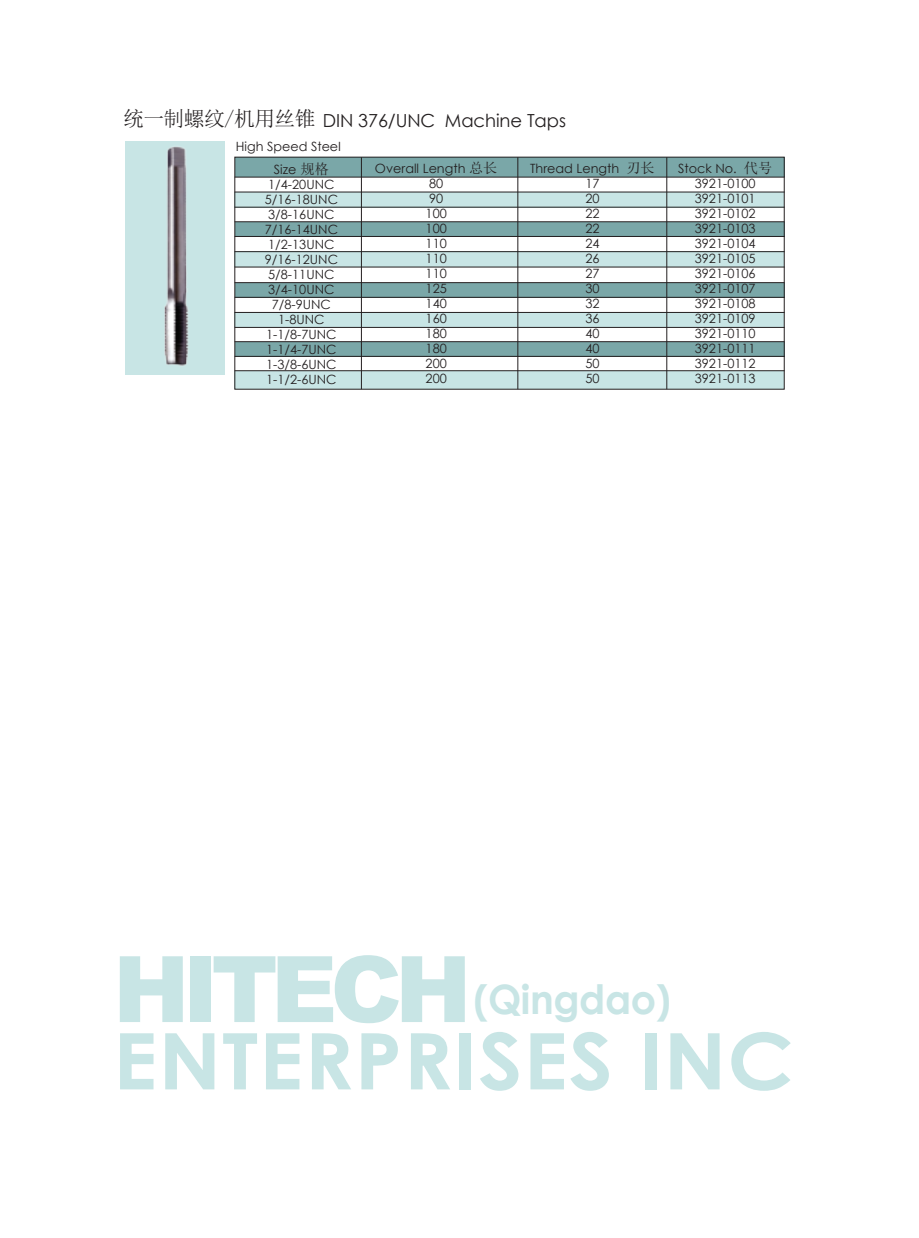
<style>
.page{position:relative;width:919px;height:1238px;background:#fff}
.page>*{position:absolute;margin:0;border:0;box-sizing:border-box;transform-origin:0 0}
.t1{font:900 91.8px "Arial";letter-spacing:-.075em;color:#c8e5e5}
.t2{font:700 78px "Century Gothic";letter-spacing:.01em;color:#c8e5e5;scale:1.09 1}
.t3{font:700 40.5px "Century Gothic";letter-spacing:-.01em;color:#c8e5e5}
.t4{font:21px "CT Zhong Yuan SJ";letter-spacing:-.03em;color:#231f20}
.t5{font:18px "Century Gothic";letter-spacing:-.005em;color:#231f20}
.t6{font:12.75px/15px "Century Gothic";color:#231f20;text-align:center}
.s1{font-family:"CT Zhong Yuan SJ";font-size:14.25px}
</style>
<div class="page">
<div style="left:125px;top:141px;width:100px;height:233px;background:#c8e5e5"></div>
<img style="left:164px;top:147px;width:25px;height:219px">
<div style="left:234px;top:192px;width:550px;height:15px;background:#c8e5e5"></div>
<div style="left:235px;top:157px;width:549px;height:20px;background:#7aa7a8"></div>
<div style="left:235px;top:222px;width:549px;height:14px;background:#7aa7a8"></div>
<hr style="left:234px;top:177px;width:550px;height:1px;background:#231f20">
<hr style="left:234px;top:192px;width:550px;height:1px;background:#231f20">
<hr style="left:234px;top:207px;width:550px;height:1px;background:#231f20">
<hr style="left:234px;top:221px;width:550px;height:1px;background:#231f20">
<hr style="left:234px;top:236px;width:550px;height:1px;background:#231f20">
<div style="left:234px;top:252px;width:550px;height:15px;background:#c8e5e5"></div>
<hr style="left:234px;top:251px;width:550px;height:1px;background:#231f20">
<hr style="left:234px;top:267px;width:550px;height:1px;background:#231f20">
<div style="left:235px;top:283px;width:549px;height:14px;background:#7aa7a8"></div>
<hr style="left:234px;top:282px;width:550px;height:1px;background:#231f20">
<hr style="left:234px;top:297px;width:550px;height:1px;background:#231f20">
<div style="left:234px;top:312px;width:550px;height:15px;background:#c8e5e5"></div>
<hr style="left:234px;top:312px;width:550px;height:1px;background:#231f20">
<hr style="left:234px;top:327px;width:550px;height:1px;background:#231f20">
<div style="left:235px;top:342px;width:549px;height:14px;background:#7aa7a8"></div>
<hr style="left:234px;top:341px;width:550px;height:1px;background:#231f20">
<hr style="left:234px;top:356px;width:550px;height:1px;background:#231f20">
<div style="left:234px;top:371px;width:550px;height:18px;background:#c8e5e5"></div>
<hr style="left:234px;top:370px;width:550px;height:1px;background:#231f20">
<hr style="left:361px;top:157px;width:1px;height:232px;background:#231f20">
<hr style="left:517px;top:157px;width:1px;height:232px;background:#231f20">
<hr style="left:666px;top:157px;width:1px;height:232px;background:#231f20">
<div style="left:234px;top:157px;width:550px;height:232px;border:1px solid #231f20"></div>
<h3 class="t4" style="left:123px;top:108px;width:194px">统一制螺纹/机用丝锥</h3>
<p class="t6" style="left:265px;top:162px;width:75px">Size <span class="s1">规格<br></span>1/4-20UNC<br>5/16-18UNC<br>3/8-16UNC<br>7/16-14UNC<br>1/2-13UNC<br>9/16-12UNC<br>5/8-11UNC<br>3/4-10UNC<br>7/8-9UNC<br>1-8UNC<br>1-1/8-7UNC<br>1-1/4-7UNC<br>1-3/8-6UNC<br>1-1/2-6UNC</p>
<p class="t6" style="left:375px;top:161px;width:124px">Overall Length <span class="s1">总长<br></span>80<br>90<br>100<br>100<br>110<br>110<br>110<br>125<br>140<br>160<br>180<br>180<br>200<br>200</p>
<p class="t6" style="left:530px;top:161px;width:126px">Thread Length <span class="s1">刃长<br></span>17<br>20<br>22<br>22<br>24<br>26<br>27<br>30<br>32<br>36<br>40<br>40<br>50<br>50</p>
<p class="t6" style="left:678px;top:161px;width:96px">Stock No. <span class="s1">代号<br></span>3921-0100<br>3921-0101<br>3921-0102<br>3921-0103<br>3921-0104<br>3921-0105<br>3921-0106<br>3921-0107<br>3921-0108<br>3921-0109<br>3921-0110<br>3921-0111<br>3921-0112<br>3921-0113</p>
<h3 class="t5" style="left:323px;top:108px;width:245px">DIN 376/UNC Machine Taps</h3>
<p class="t6" style="left:236px;top:138px;width:107px">High Speed SteeI</p>
<h1 class="t1" style="left:113px;top:922px;width:360px">HITECH</h1>
<h3 class="t3" style="left:473px;top:968px;width:199px">(Qingdao)</h3>
<h2 class="t2" style="left:113px;top:1001px;width:626px">ENTERPRISES INC</h2>
</div>
